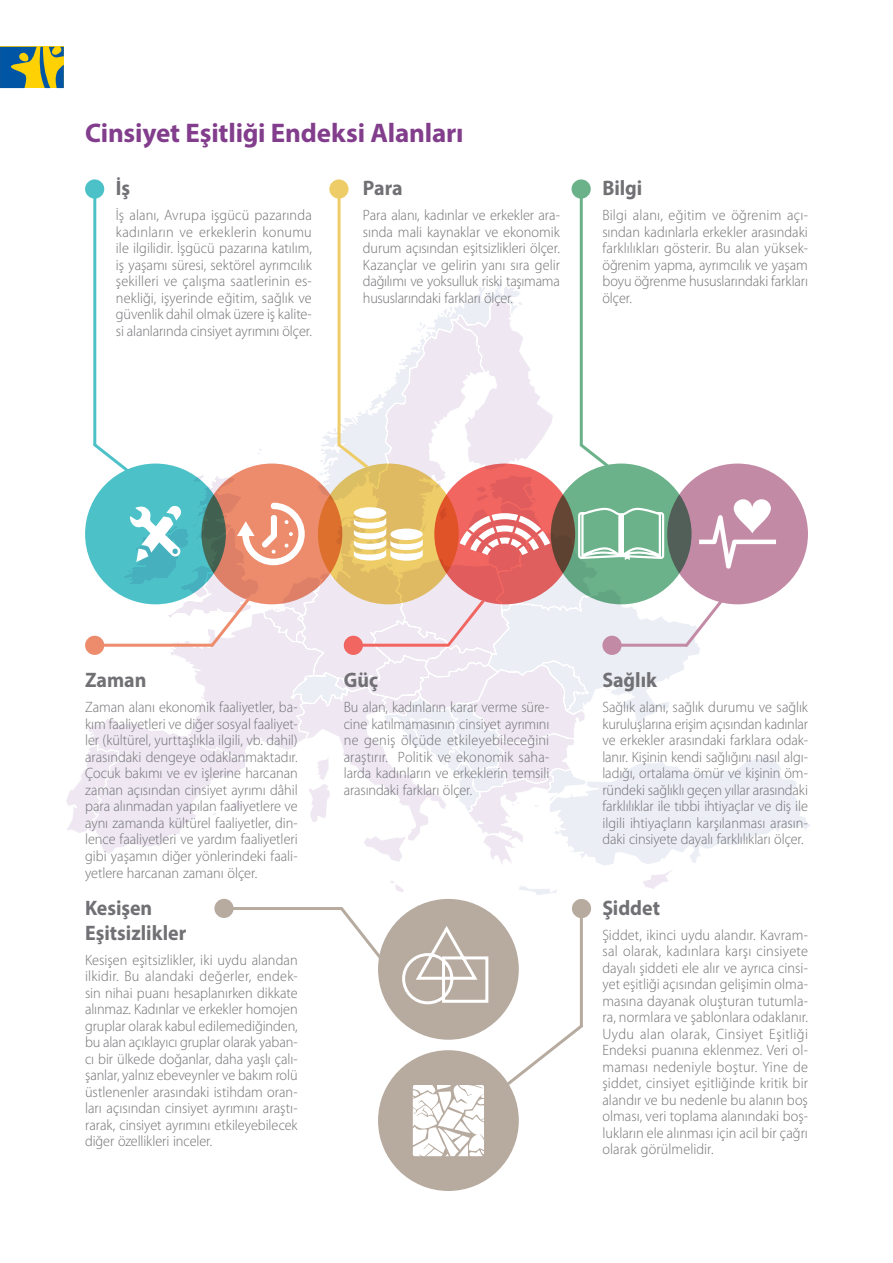
<style>
.page{position:relative;width:893px;height:1263px;background:#fff}
.page>*{position:absolute;margin:0;border:0;box-sizing:border-box;transform-origin:0 0}
.t1{font:700 27px "Myriad Pro";letter-spacing:-.005em;color:#823e8c}
.t2{font:700 21px/25.2px "Myriad Pro";color:#717074;scale:.95 1}
.t3{font:300 15px/16.5px "Myriad Pro";letter-spacing:-.005em;color:#717074;text-align:justify;scale:.95 1}
</style>
<div class="page">
<svg style="left:0;top:47px;width:64px;height:41px;background:#768e5a"></svg>
<div style="left:378px;top:899px;width:141px;height:141px;background:#b7aba0;border-radius:50%"></div>
<svg style="left:402px;top:926px;width:87px;height:79px"></svg>
<div style="left:85px;top:179px;width:19px;height:20px;background:#4cc2c8;border-radius:50%"></div>
<hr style="left:93px;top:189px;width:3px;height:256px;background:#4cc2c8">
<div style="left:214px;top:899px;width:20px;height:19px;background:#b7aba0;border-radius:50%"></div>
<hr style="left:224px;top:907px;width:118px;height:3px;background:#b7aba0">
<svg style="left:341px;top:907px;width:52px;height:58px"></svg>
<div style="left:572px;top:899px;width:19px;height:19px;background:#b7aba0;border-radius:50%"></div>
<hr style="left:580px;top:909px;width:3px;height:117px;background:#b7aba0">
<div style="left:572px;top:179px;width:19px;height:20px;background:#6bb189;border-radius:50%"></div>
<hr style="left:580px;top:189px;width:3px;height:256px;background:#6bb189">
<div style="left:329px;top:179px;width:20px;height:20px;background:#eecd68;border-radius:50%"></div>
<hr style="left:338px;top:189px;width:3px;height:256px;background:#eecd68">
<svg style="left:378px;top:1022px;width:205px;height:169px"></svg>
<svg style="left:66px;top:282px;width:744px;height:613px"></svg>
<h1 class="t1" style="left:85px;top:115px;width:380px">Cinsiyet Eşitliği Endeksi Alanları</h1>
<h2 class="t2" style="left:116px;top:175px;width:16px">İş</h2>
<p class="t3" style="left:116px;top:207px;width:208px">İş alanı, Avrupa işgücü pazarında kadınların ve erkeklerin konumu ile ilgilidir. İşgücü pazarına katılım, iş yaşamı süresi, sektörel ayrımcılık şekilleri ve çalışma saatlerinin es&shy;nekliği, işyerinde eğitim, sağlık ve güvenlik dahil olmak üzere iş kalite&shy;si alanlarında cinsiyet ayrımını ölçer.</p>
<h2 class="t2" style="left:363px;top:175px;width:43px">Para</h2>
<p class="t3" style="left:363px;top:207px;width:209px">Para alanı, kadınlar ve erkekler ara&shy;sında mali kaynaklar ve ekonomik durum açısından eşitsizlikleri ölçer.<br>Kazançlar ve gelirin yanı sıra gelir dağılımı ve yoksulluk riski taşımama hususlarındaki farkları ölçer.</p>
<h2 class="t2" style="left:602px;top:175px;width:44px">Bilgi</h2>
<p class="t3" style="left:602px;top:207px;width:218px">Bilgi alanı, eğitim ve öğrenim açı&shy;sından kadınlarla erkekler arasındaki farklılıkları gösterir. Bu alan yüksek&shy;öğrenim yapma, ayrımcılık ve yaşam boyu öğrenme hususlarındaki farkları ölçer.</p>
<h2 class="t2" style="left:85px;top:667px;width:66px">Zaman</h2>
<p class="t3" style="left:85px;top:699px;width:225px">Zaman alanı ekonomik faaliyetler, ba&shy;kım faaliyetleri ve diğer sosyal faaliyet&shy;ler (kültürel, yurttaşlıkla ilgili, vb. dahil) arasındaki dengeye odaklanmaktadır.<br>Çocuk bakımı ve ev işlerine harcanan zaman açısından cinsiyet ayrımı dâhil para alınmadan yapılan faaliyetlere ve aynı zamanda kültürel faaliyetler, din&shy;lence faaliyetleri ve yardım faaliyetleri gibi yaşamın diğer yönlerindeki faali&shy;yetlere harcanan zamanı ölçer.</p>
<h2 class="t2" style="left:85px;top:894px;width:108px">Kesişen<br>Eşitsizlikler</h2>
<p class="t3" style="left:85px;top:952px;width:225px">Kesişen eşitsizlikler, iki uydu alandan ilkidir. Bu alandaki değerler, endek&shy;sin nihai puanı hesaplanırken dikkate alınmaz. Kadınlar ve erkekler homojen gruplar olarak kabul edilemediğinden, bu alan açıklayıcı gruplar olarak yaban&shy;cı bir ülkede doğanlar, daha yaşlı çalı&shy;şanlar, yalnız ebeveynler ve bakım rolü üstlenenler arasındaki istihdam oran&shy;ları açısından cinsiyet ayrımını araştı&shy;rarak, cinsiyet ayrımını etkileyebilecek diğer özellikleri inceler.</p>
<h2 class="t2" style="left:344px;top:667px;width:38px">Güç</h2>
<p class="t3" style="left:344px;top:699px;width:218px">Bu alan, kadınların karar verme süre&shy;cine katılmamasının cinsiyet ayrımını ne geniş ölçüde etkileyebileceğini araştırır. Politik ve ekonomik saha&shy;larda kadınların ve erkeklerin temsili arasındaki farkları ölçer.</p>
<h2 class="t2" style="left:602px;top:667px;width:59px">Sağlık</h2>
<p class="t3" style="left:602px;top:699px;width:218px">Sağlık alanı, sağlık durumu ve sağlık kuruluşlarına erişim açısından kadınlar ve erkekler arasındaki farklara odak&shy;lanır. Kişinin kendi sağlığını nasıl algı&shy;ladığı, ortalama ömür ve kişinin öm&shy;ründeki sağlıklı geçen yıllar arasındaki farklılıklar ile tıbbi ihtiyaçlar ve diş ile ilgili ihtiyaçların karşılanması arasın&shy;daki cinsiyete dayalı farklılıkları ölçer.</p>
<h2 class="t2" style="left:602px;top:894px;width:62px">Şiddet</h2>
<p class="t3" style="left:602px;top:927px;width:218px">Şiddet, ikinci uydu alandır. Kavram&shy;sal olarak, kadınlara karşı cinsiyete dayalı şiddeti ele alır ve ayrıca cinsi&shy;yet eşitliği açısından gelişimin olma&shy;masına dayanak oluşturan tutumla&shy;ra, normlara ve şablonlara odaklanır.<br>Uydu alan olarak, Cinsiyet Eşitliği Endeksi puanına eklenmez. Veri ol&shy;maması nedeniyle boştur. Yine de şiddet, cinsiyet eşitliğinde kritik bir alandır ve bu nedenle bu alanın boş olması, veri toplama alanındaki boş&shy;lukların ele alınması için acil bir çağrı olarak görülmelidir.</p>
</div>
